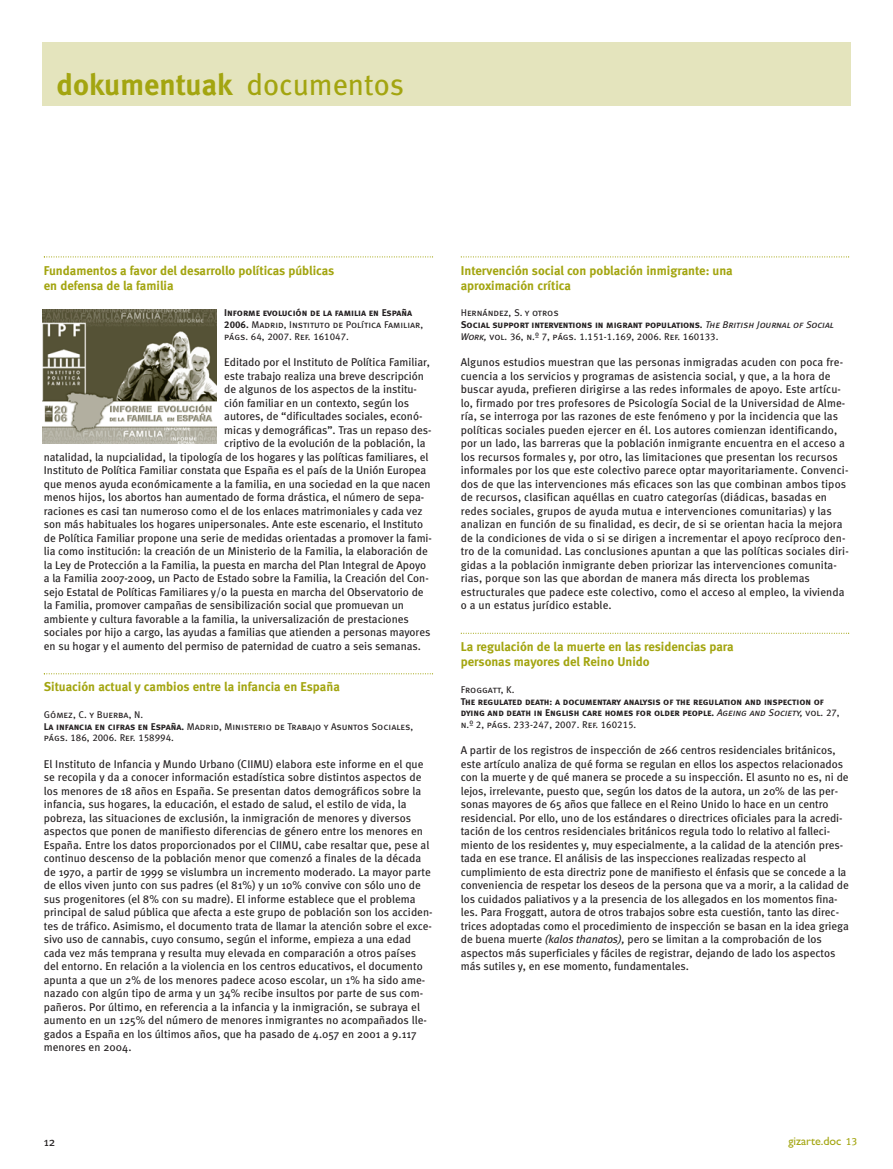
<style>
.page{position:relative;width:893px;height:1169px;background:#fff}
.page>*{position:absolute;margin:0;border:0;box-sizing:border-box;transform-origin:0 0}
.t1{font:700 30px "Meta";color:#a3a510}
.t2{font:700 12.75px/15.3px "Meta";color:#a3a510}
.t3{font:12px "M Gill Sans";color:#a3a510}
.t4{font:12px "Meta";color:#231f20}
.t5{font:11.25px/13.5px "Meta";color:#231f20}
.t6{font:9.75px/11.7px "Meta Book LF Caps";color:#231f20}
.t7{font:9.75px/11.7px "Meta Bold LF Caps";color:#231f20}
.s1{font-weight:400}
.s2{font-family:"Meta Bold LF Caps"}
.s3{font-family:"Meta Book LF Italic Caps"}
.s4{font-family:"Meta Book LF Caps"}
.s5{font-style:italic}
.s6{font-family:"Meta Book LF";font-size:10.5px}
</style>
<div class="page">
<svg style="left:42px;top:42px;width:809px;height:633px"></svg>
<h1 class="t1" style="left:57px;top:73px;width:349px">dokumentuak <span class="s1">documentos</span></h1>
<p class="t2" style="left:44px;top:263px;width:292px">Fundamentos a favor del desarrollo políticas públicas en defensa de la familia</p>
<p class="t7" style="left:224px;top:307px;width:189px">Informe evolución de la familia en España</p>
<p class="t6" style="left:224px;top:319px;width:200px"><span class="s2">2006.</span> Madrid, Instituto de Política Familiar, págs. 64, 2007. Ref. 161047.</p>
<p class="t5" style="left:224px;top:356px;width:207px">Editado por el Instituto de Política Familiar,</p>
<p class="t5" style="left:224px;top:370px;width:201px">este trabajo realiza una breve descripción</p>
<p class="t5" style="left:224px;top:383px;width:194px">de algunos de los aspectos de la institu-</p>
<p class="t5" style="left:224px;top:397px;width:186px">ción familiar en un contexto, según los</p>
<p class="t5" style="left:224px;top:410px;width:200px">autores, de “dificultades sociales, econó-</p>
<p class="t5" style="left:224px;top:424px;width:209px">micas y demográficas”. Tras un repaso des-</p>
<p class="t5" style="left:224px;top:437px;width:203px">criptivo de la evolución de la población, la</p>
<p class="t5" style="left:44px;top:451px;width:386px">natalidad, la nupcialidad, la tipología de los hogares y las políticas familiares, el</p>
<p class="t5" style="left:44px;top:464px;width:384px">Instituto de Política Familiar constata que España es el país de la Unión Europea</p>
<p class="t5" style="left:44px;top:478px;width:388px">que menos ayuda económicamente a la familia, en una sociedad en la que nacen</p>
<p class="t5" style="left:44px;top:491px;width:382px">menos hijos, los abortos han aumentado de forma drástica, el número de sepa-</p>
<p class="t5" style="left:44px;top:505px;width:380px">raciones es casi tan numeroso como el de los enlaces matrimoniales y cada vez</p>
<p class="t5" style="left:44px;top:518px;width:381px">son más habituales los hogares unipersonales. Ante este escenario, el Instituto</p>
<p class="t5" style="left:44px;top:532px;width:389px">de Política Familiar propone una serie de medidas orientadas a promover la fami-</p>
<p class="t5" style="left:44px;top:545px;width:385px">lia como institución: la creación de un Ministerio de la Familia, la elaboración de</p>
<p class="t5" style="left:44px;top:559px;width:384px">la Ley de Protección a la Familia, la puesta en marcha del Plan Integral de Apoyo</p>
<p class="t5" style="left:44px;top:572px;width:386px">a la Familia 2007-2009, un Pacto de Estado sobre la Familia, la Creación del Con-</p>
<p class="t5" style="left:44px;top:586px;width:381px">sejo Estatal de Políticas Familiares y/o la puesta en marcha del Observatorio de</p>
<p class="t5" style="left:44px;top:599px;width:362px">la Familia, promover campañas de sensibilización social que promuevan un</p>
<p class="t5" style="left:44px;top:613px;width:366px">ambiente y cultura favorable a la familia, la universalización de prestaciones</p>
<p class="t5" style="left:44px;top:626px;width:388px">sociales por hijo a cargo, las ayudas a familias que atienden a personas mayores</p>
<p class="t5" style="left:44px;top:640px;width:378px">en su hogar y el aumento del permiso de paternidad de cuatro a seis semanas.</p>
<p class="t2" style="left:44px;top:680px;width:297px">Situación actual y cambios entre la infancia en España</p>
<p class="t6" style="left:44px;top:708px;width:371px">Gómez, C. y Buerba, N.<br><span class="s2">La infancia en cifras en España.</span> Madrid, Ministerio de Trabajo y Asuntos Sociales, págs. 186, 2006. Ref. 158994.</p>
<p class="t5" style="left:44px;top:758px;width:390px">El Instituto de Infancia y Mundo Urbano (CIIMU) elabora este informe en el que se recopila y da a conocer información estadística sobre distintos aspectos de los menores de 18 años en España. Se presentan datos demográficos sobre la infancia, sus hogares, la educación, el estado de salud, el estilo de vida, la pobreza, las situaciones de exclusión, la inmigración de menores y diversos aspectos que ponen de manifiesto diferencias de género entre los menores en España. Entre los datos proporcionados por el CIIMU, cabe resaltar que, pese al continuo descenso de la población menor que comenzó a finales de la década de 1970, a partir de 1999 se vislumbra un incremento moderado. La mayor parte de ellos viven junto con sus padres (el 81%) y un 10% convive con sólo uno de sus progenitores (el 8% con su madre). El informe establece que el problema principal de salud pública que afecta a este grupo de población son los acciden&shy;tes de tráfico. Asimismo, el documento trata de llamar la atención sobre el exce&shy;sivo uso de cannabis, cuyo consumo, según el informe, empieza a una edad cada vez más temprana y resulta muy elevada en comparación a otros países del entorno. En relación a la violencia en los centros educativos, el documento apunta a que un 2% de los menores padece acoso escolar, un 1% ha sido ame&shy;nazado con algún tipo de arma y un 34% recibe insultos por parte de sus com&shy;pañeros. Por último, en referencia a la infancia y la inmigración, se subraya el aumento en un 125% del número de menores inmigrantes no acompañados lle&shy;gados a España en los últimos años, que ha pasado de 4.057 en 2001 a 9.117 menores en 2004.</p>
<p class="t2" style="left:460px;top:263px;width:273px">Intervención social con población inmigrante: una aproximación crítica</p>
<p class="t6" style="left:460px;top:307px;width:99px">Hernández, S. y otros</p>
<p class="t7" style="left:460px;top:319px;width:374px">Social support interventions in migrant populations. <span class="s3">The British Journal of Social</span></p>
<p class="t6" style="left:460px;top:330px;width:259px"><span class="s3">Work,</span> vol. 36, n.º 7, págs. 1.151-1.169, 2006. Ref. 160133.</p>
<p class="t5" style="left:460px;top:356px;width:389px">Algunos estudios muestran que las personas inmigradas acuden con poca fre&shy;cuencia a los servicios y programas de asistencia social, y que, a la hora de buscar ayuda, prefieren dirigirse a las redes informales de apoyo. Este artícu&shy;lo, firmado por tres profesores de Psicología Social de la Universidad de Alme&shy;ría, se interroga por las razones de este fenómeno y por la incidencia que las políticas sociales pueden ejercer en él. Los autores comienzan identificando, por un lado, las barreras que la población inmigrante encuentra en el acceso a los recursos formales y, por otro, las limitaciones que presentan los recursos informales por los que este colectivo parece optar mayoritariamente. Convenci&shy;dos de que las intervenciones más eficaces son las que combinan ambos tipos de recursos, clasifican aquéllas en cuatro categorías (diádicas, basadas en redes sociales, grupos de ayuda mutua e intervenciones comunitarias) y las analizan en función de su finalidad, es decir, de si se orientan hacia la mejora de la condiciones de vida o si se dirigen a incrementar el apoyo recíproco den&shy;tro de la comunidad. Las conclusiones apuntan a que las políticas sociales diri&shy;gidas a la población inmigrante deben priorizar las intervenciones comunita&shy;rias, porque son las que abordan de manera más directa los problemas estructurales que padece este colectivo, como el acceso al empleo, la vivienda o a un estatus jurídico estable.</p>
<p class="t2" style="left:460px;top:639px;width:274px">La regulación de la muerte en las residencias para personas mayores del Reino Unido</p>
<p class="t6" style="left:460px;top:683px;width:55px">Froggatt, K.</p>
<p class="t7" style="left:460px;top:695px;width:380px">The regulated death: a documentary analysis of the regulation and inspection of dying and death in English care homes for older people. <span class="s3">Ageing and Society,</span> <span class="s4">vol. 27,</span></p>
<p class="t6" style="left:460px;top:718px;width:177px">n.º 2, págs. 233-247, 2007. Ref. 160215.</p>
<p class="t5" style="left:460px;top:744px;width:389px">A partir de los registros de inspección de 266 centros residenciales británicos, este artículo analiza de qué forma se regulan en ellos los aspectos relacionados con la muerte y de qué manera se procede a su inspección. El asunto no es, ni de lejos, irrelevante, puesto que, según los datos de la autora, un 20% de las per&shy;sonas mayores de 65 años que fallece en el Reino Unido lo hace en un centro residencial. Por ello, uno de los estándares o directrices oficiales para la acredi&shy;tación de los centros residenciales británicos regula todo lo relativo al falleci&shy;miento de los residentes y, muy especialmente, a la calidad de la atención pres&shy;tada en ese trance. El análisis de las inspecciones realizadas respecto al cumplimiento de esta directriz pone de manifiesto el énfasis que se concede a la conveniencia de respetar los deseos de la persona que va a morir, a la calidad de los cuidados paliativos y a la presencia de los allegados en los momentos fina&shy;les. Para Froggatt, autora de otros trabajos sobre esta cuestión, tanto las direc&shy;trices adoptadas como el procedimiento de inspección se basan en la idea griega de buena muerte <span class="s5">(kalos thanatos),</span> pero se limitan a la comprobación de los aspectos más superficiales y fáciles de registrar, dejando de lado los aspectos más sutiles y, en ese momento, fundamentales.</p>
<p class="t4" style="left:44px;top:1136px;width:13px">12</p>
<p class="t3" style="left:788px;top:1136px;width:71px">gizarte.doc <span class="s6">13</span></p>
</div>
